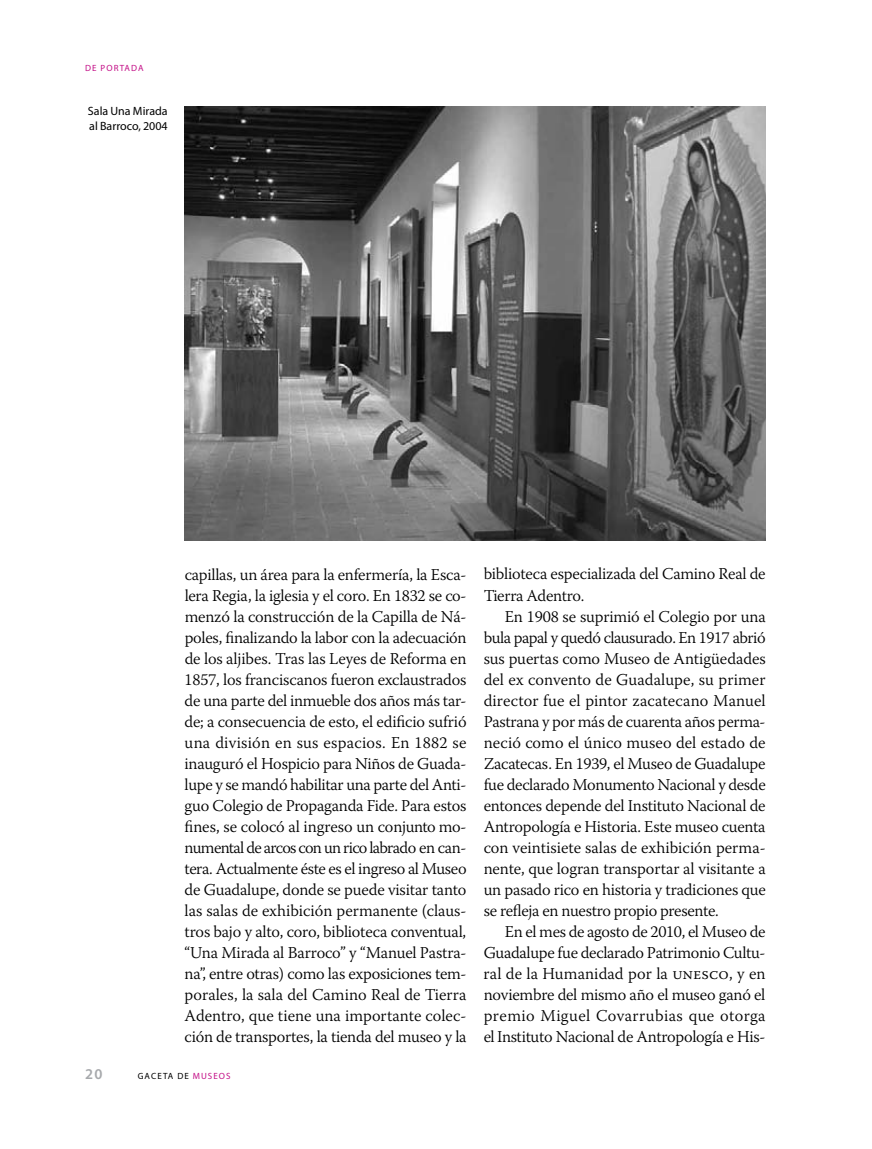
<style>
.page{position:relative;width:872px;height:1149px;background:#fff}
.page>*{position:absolute;margin:0;border:0;box-sizing:border-box;transform-origin:0 0}
.t1{font:300 16.5px/21px "Warnock Pro";letter-spacing:-.015em;color:#000;text-align:justify}
.t2{font:600 15px "Myriad Pro";color:#a7a9ac}
.t3{font:12px/15px "Myriad Pro";color:#000}
.t4{font:9px "Myriad Pro";color:#000}
.t5{font:9px "Myriad Pro";color:#c41188}
.s1{color:#c41188}
</style>
<div class="page">
<img style="left:185px;top:106px;width:580px;height:434px">
<p class="t5" style="left:85px;top:62px;width:60px">DE PORTADA</p>
<p class="t3" style="left:88px;top:104px;width:81px">SALA UNA MIRADA<br>AL BARROCO, 2004</p>
<p class="t1" style="left:184px;top:563px;width:283px">capillas, un área para la enfermería, la Esca&shy;lera Regia, la iglesia y el coro. En 1832 se co&shy;menzó la construcción de la Capilla de Ná&shy;poles, finalizando la labor con la adecuación de los aljibes. Tras las Leyes de Reforma en 1857, los franciscanos fueron exclaustrados de una parte del inmueble dos años más tar&shy;de; a consecuencia de esto, el edif-icio sufrió una división en sus espacios. En 1882 se inauguró el Hospicio para Niños de Guada&shy;lupe y se mandó habilitar una parte del Anti&shy;guo Colegio de Propaganda Fide. Para estos fines, se colocó al ingreso un conjunto mo&shy;numental de arcos con un rico labrado en can&shy;tera. Actualmente éste es el ingreso al Museo de Guadalupe, donde se puede visitar tanto las salas de exhibición permanente (claus&shy;tros bajo y alto, coro, biblioteca conventual, “Una Mirada al Barroco” y “Manuel Pastra&shy;na”, entre otras) como las exposiciones tem&shy;porales, la sala del Camino Real de Tierra Adentro, que tiene una importante colec&shy;ción de transportes, la tienda del museo y la</p>
<p class="t2" style="left:85px;top:1064px;width:19px">20</p>
<p class="t4" style="left:138px;top:1070px;width:94px">GACETA DE <span class="s1">MUSEOS</span></p>
<p class="t1" style="left:484px;top:563px;width:283px">biblioteca especializada del Camino Real de<br>Tierra Adentro.</p>
<p class="t1" style="left:483px;top:605px;width:284px;text-indent:21px">En 1908 se suprimió el Colegio por una bula papal y quedó clausurado. En 1917 abrió sus puertas como Museo de Antigüedades del ex convento de Guadalupe, su primer director fue el pintor zacatecano Manuel Pastrana y por más de cuarenta años perma&shy;neció como el único museo del estado de Zacatecas. En 1939, el Museo de Guadalupe fue declarado Monumento Nacional y desde entonces depende del Instituto Nacional de Antropología e Historia. Este museo cuenta con veintisiete salas de exhibición perma&shy;nente, que logran transportar al visitante a un pasado rico en historia y tradiciones que se refleja en nuestro propio presente.</p>
<p class="t1" style="left:483px;top:920px;width:283px;text-indent:21px">En el mes de agosto de 2010, el Museo de Guadalupe fue declarado Patrimonio Cultu&shy;ral de la Humanidad por la unesco, y en noviembre del mismo año el museo ganó el premio Miguel Covarrubias que otorga el Instituto Nacional de Antropología e His-</p>
</div>
